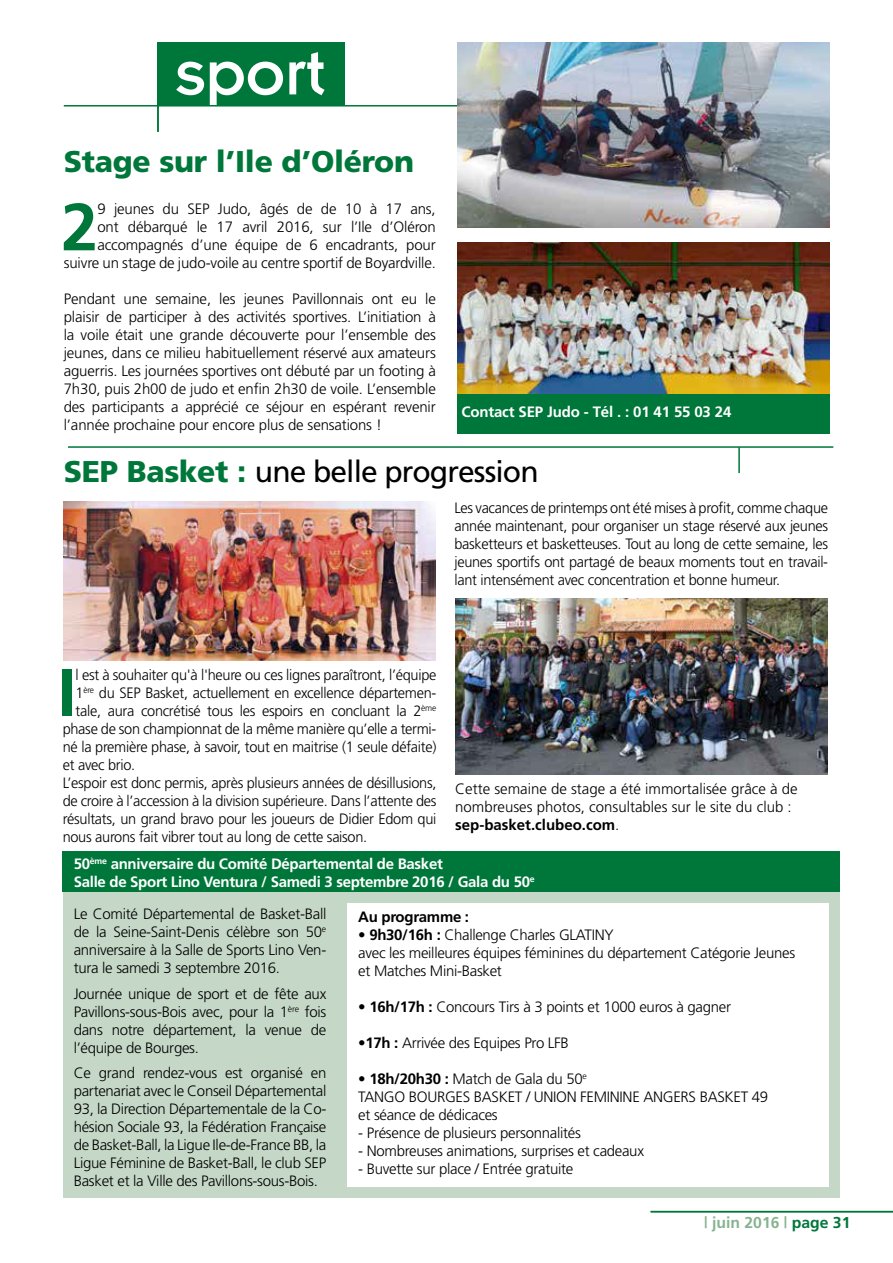
<style>
.page{position:relative;width:893px;height:1263px;background:#fff}
.page>*{position:absolute;margin:0;border:0;box-sizing:border-box;transform-origin:0 0}
.t1{font:700 66.6px "Frutiger";color:#00773a}
.t2{font:66px "Insignia";color:#fff}
.t3{font:30px "Frutiger";letter-spacing:-.03em;color:#000}
.t4{font:900 30px "Frutiger";letter-spacing:-.01em;color:#00773a}
.t5{font:700 15.75px "Frutiger";color:#87b390}
.t6{font:300 15px/18px "Frutiger";letter-spacing:-.02em;color:#000;text-align:justify}
.t7{font:700 15px/18px "Frutiger";letter-spacing:-.02em;color:#fff}
.t8{font:300 15px/18px "Frutiger";color:#000}
.t9{font:700 15px "Frutiger";letter-spacing:-.02em;color:#000}
.s1{font-weight:900;color:#00773a}
.s2{font-weight:700}
.s3{color:#00773a}
</style>
<div class="page">
<hr style="left:651px;top:1211px;width:242px;height:1px;background:#00773a">
<div style="left:157px;top:43px;width:188px;height:63px;background:#00773a"></div>
<hr style="left:64px;top:105px;width:765px;height:2px;background:#00773a">
<hr style="left:157px;top:42px;width:2px;height:90px;background:#00773a">
<div style="left:457px;top:393px;width:372px;height:41px;background:#00773a"></div>
<div style="left:64px;top:851px;width:776px;height:347px;background:#c5d8c7"></div>
<img style="left:457px;top:43px;width:372px;height:184px">
<hr style="left:68px;top:446px;width:765px;height:2px;background:#00773a">
<hr style="left:738px;top:447px;width:2px;height:26px;background:#00773a">
<img style="left:457px;top:242px;width:372px;height:152px">
<img style="left:455px;top:598px;width:372px;height:176px">
<div style="left:348px;top:902px;width:481px;height:284px;background:#fff"></div>
<img style="left:64px;top:502px;width:372px;height:158px">
<div style="left:63px;top:851px;width:777px;height:41px;background:#00773a"></div>
<h2 class="t2" style="left:175px;top:40px;width:152px">sport</h2>
<h3 class="t4" style="left:64px;top:143px;width:352px">Stage sur l’Ile d’Oléron</h3>
<h1 class="t1" style="left:61px;top:188px;width:39px">2</h1>
<p class="t6" style="left:64px;top:200px;width:374px;text-align:right">9 jeunes du SEP Judo, âgés de de 10 à 17 ans,<br>ont débarqué le 17 avril 2016, sur l’Ile d’Oléron accompagnés d’une équipe de 6 encadrants, pour suivre un stage de judo-voile au centre sportif de Boyardville.</p>
<p class="t6" style="left:64px;top:290px;width:374px">Pendant une semaine, les jeunes Pavillonnais ont eu le plaisir de participer à des activités sportives. L’initiation à la voile était une grande découverte pour l’ensemble des jeunes, dans ce milieu habituellement réservé aux amateurs aguerris. Les journées sportives ont débuté par un footing à 7h30, puis 2h00 de judo et enfin 2h30 de voile. L’ensemble des participants a apprécié ce séjour en espérant revenir l’année prochaine pour encore plus de sensations !</p>
<p class="t7" style="left:461px;top:402px;width:271px">Contact SEP Judo - Tél . : 01 41 55 03 24</p>
<h3 class="t3" style="left:64px;top:454px;width:476px"><span class="s1">SEP Basket :</span> une belle progression</h3>
<p class="t6" style="left:454px;top:499px;width:375px">Les vacances de printemps ont été mises à profit, comme chaque année maintenant, pour organiser un stage réservé aux jeunes basketteurs et basketteuses. Tout au long de cette semaine, les jeunes sportifs ont partagé de beaux moments tout en travail&shy;lant intensément avec concentration et bonne humeur.</p>
<h1 class="t1" style="left:58px;top:654px;width:19px">I</h1>
<p class="t6" style="left:76px;top:666px;width:362px">l est à souhaiter qu'à l'heure ou ces lignes paraîtront, l’équipe</p>
<p class="t6" style="left:76px;top:684px;width:362px">1<sup>ère</sup> du SEP Basket, actuellement en excellence départemen-</p>
<p class="t6" style="left:76px;top:702px;width:362px">tale, aura concrétisé tous les espoirs en concluant la 2<sup>ème</sup></p>
<p class="t6" style="left:63px;top:720px;width:375px">phase de son championnat de la même manière qu’elle a termi-</p>
<p class="t6" style="left:63px;top:738px;width:375px">né la première phase, à savoir, tout en maitrise (1 seule défaite)</p>
<p class="t6" style="left:63px;top:756px;width:74px">et avec brio.</p>
<p class="t6" style="left:63px;top:774px;width:375px">L’espoir est donc permis, après plusieurs années de désillusions,</p>
<p class="t6" style="left:63px;top:792px;width:375px">de croire à l’accession à la division supérieure. Dans l’attente des</p>
<p class="t6" style="left:63px;top:810px;width:375px">résultats, un grand bravo pour les joueurs de Didier Edom qui</p>
<p class="t6" style="left:63px;top:828px;width:306px">nous aurons fait vibrer tout au long de cette saison.</p>
<p class="t8" style="left:455px;top:780px;width:344px">Cette semaine de stage a été immortalisée grâce à de nombreuses photos, consultables sur le site du club : <span class="s2">sep-basket.clubeo.com</span>.</p>
<p class="t7" style="left:74px;top:854px;width:462px">50<sup>ème</sup> anniversaire du Comité Départemental de Basket<br>Salle de Sport Lino Ventura / Samedi 3 septembre 2016 / Gala du 50<sup>e</sup></p>
<p class="t6" style="left:74px;top:905px;width:254px">Le Comité Départemental de Basket-Ball de la Seine-Saint-Denis célèbre son 50<sup>e </sup>anniversaire à la Salle de Sports Lino Ven&shy;tura le samedi 3 septembre 2016.</p>
<p class="t6" style="left:74px;top:984px;width:254px">Journée unique de sport et de fête aux Pavillons-sous-Bois avec, pour la 1<sup>ère</sup> fois dans notre département, la venue de l’équipe de Bourges.</p>
<p class="t6" style="left:74px;top:1064px;width:254px">Ce grand rendez-vous est organisé en partenariat avec le Conseil Départemental 93, la Direction Départementale de la Co&shy;hésion Sociale 93, la Fédération Française de Basket-Ball, la Ligue Ile-de-France BB, la Ligue Féminine de Basket-Ball, le club SEP Basket et la Ville des Pavillons-sous-Bois.</p>
<p class="t9" style="left:358px;top:908px;width:112px">Au programme :</p>
<p class="t6" style="left:358px;top:925px;width:438px;text-align:left">• <span class="s2">9h30/16h :</span> Challenge Charles GLATINY<br>avec les meilleures équipes féminines du département Catégorie Jeunes et Matches Mini-Basket</p>
<p class="t6" style="left:358px;top:997px;width:374px">• <span class="s2">16h/17h :</span> Concours Tirs à 3 points et 1000 euros à gagner</p>
<p class="t6" style="left:358px;top:1033px;width:212px">•<span class="s2">17h :</span> Arrivée des Equipes Pro LFB</p>
<p class="t6" style="left:358px;top:1069px;width:411px;text-align:left">• <span class="s2">18h/20h30 :</span> Match de Gala du 50<sup>e<br></sup>TANGO BOURGES BASKET / UNION FEMININE ANGERS BASKET 49 et séance de dédicaces</p>
<p class="t6" style="left:358px;top:1123px;width:224px">- Présence de plusieurs personnalités</p>
<p class="t6" style="left:358px;top:1141px;width:287px">- Nombreuses animations, surprises et cadeaux</p>
<p class="t6" style="left:358px;top:1159px;width:217px">- Buvette sur place / Entrée gratuite</p>
<p class="t5" style="left:704px;top:1214px;width:148px">| juin 2016 | <span class="s3">page 31</span></p>
</div>
